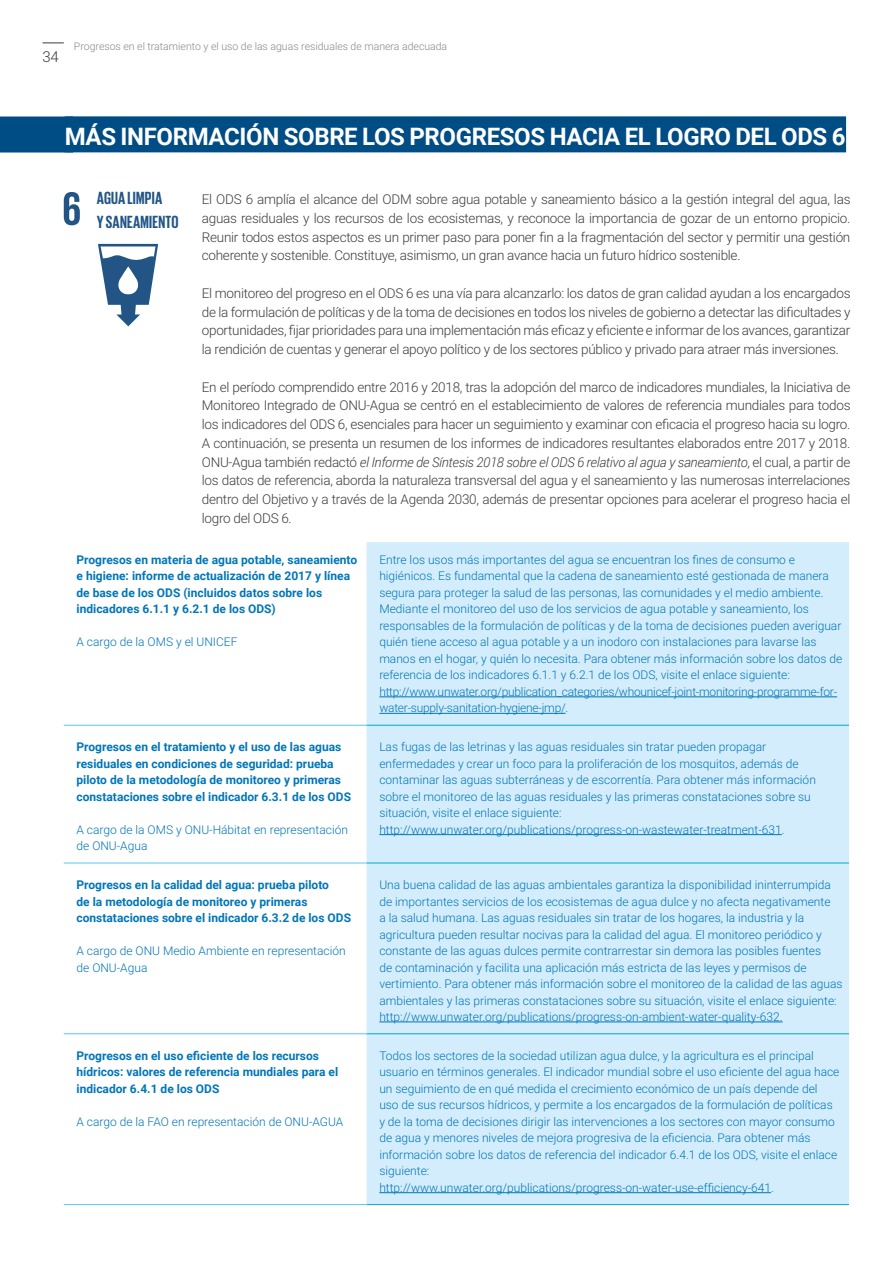
<style>
.page{position:relative;width:893px;height:1263px;background:#fff}
.page>*{position:absolute;margin:0;border:0;box-sizing:border-box;transform-origin:0 0}
.t1{font:700 24px "Roboto";letter-spacing:-.015em;color:#fff}
.t2{font:700 18px/24px "Giorgio Sans";letter-spacing:.015em;color:#225586}
.t3{font:300 15px "Roboto";color:#3c3c3b}
.t4{font:300 13.5px/18.8px "Roboto";letter-spacing:-.02em;color:#3c3c3b;text-align:justify}
.t5{font:300 12px/16.5px "Roboto";color:#0076b8}
.t6{font:700 12px/16.5px "Roboto";color:#0076b8}
.t7{font:300 10.5px "Roboto";color:#878787}
.s1{color:#fff}
.s2{font-style:italic}
</style>
<div class="page">
<svg style="left:43px;top:43px;width:21px;height:1px"></svg>
<div style="left:0;top:117px;width:73px;height:36px;background:#004c84"></div>
<div style="left:65px;top:116px;width:781px;height:36px;background:#004c84"></div>
<div style="left:367px;top:542px;width:482px;height:662px;background:#d4edfc"></div>
<hr style="left:367px;top:725px;width:482px;height:1px;background:#00a7d7">
<hr style="left:367px;top:863px;width:482px;height:1px;background:#00a7d7">
<hr style="left:367px;top:1033px;width:482px;height:1px;background:#00a7d7">
<hr style="left:367px;top:1204px;width:482px;height:1px;background:#00a7d7">
<hr style="left:64px;top:725px;width:303px;height:1px;background:#5bc5f2">
<hr style="left:64px;top:863px;width:303px;height:1px;background:#5bc5f2">
<hr style="left:64px;top:1033px;width:303px;height:1px;background:#5bc5f2">
<hr style="left:64px;top:1204px;width:303px;height:1px;background:#5bc5f2">
<hr style="left:379px;top:696px;width:458px;height:1px;background:#0076b8">
<hr style="left:379px;top:713px;width:187px;height:1px;background:#0076b8">
<hr style="left:379px;top:834px;width:403px;height:1px;background:#0076b8">
<hr style="left:379px;top:1021px;width:404px;height:1px;background:#0076b8">
<hr style="left:379px;top:1192px;width:392px;height:1px;background:#0076b8">
<svg style="left:98px;top:244px;width:60px;height:82px"></svg>
<svg style="left:64px;top:192px;width:16px;height:33px"></svg>
<p class="t3" style="left:43px;top:46px;width:18px">34</p>
<p class="t7" style="left:74px;top:39px;width:375px">Progresos en el tratamiento y el uso de las aguas residuales de manera adecuada</p>
<h1 class="t1" style="left:65px;top:120px;width:782px">MÁS INFORMACIÓN SOBRE LOS PROGRESOS HACIA EL LOGRO DEL ODS 6</h1>
<h2 class="t2" style="left:97px;top:185px;width:91px">AGUA LIMPIA<br>Y SANEAMIENTO<span class="s1">O</span></h2>
<p class="t4" style="left:202px;top:189px;width:650px">El ODS 6 amplía el alcance del ODM sobre agua potable y saneamiento básico a la gestión integral del agua, las aguas residuales y los recursos de los ecosistemas, y reconoce la importancia de gozar de un entorno propicio.<br>Reunir todos estos aspectos es un primer paso para poner fin a la fragmentación del sector y permitir una gestión coherente y sostenible. Constituye, asimismo, un gran avance hacia un futuro hídrico sostenible.</p>
<p class="t4" style="left:202px;top:283px;width:650px">El monitoreo del progreso en el ODS 6 es una vía para alcanzarlo: los datos de gran calidad ayudan a los encargados de la formulación de políticas y de la toma de decisiones en todos los niveles de gobierno a detectar las dificultades y oportunidades, fijar prioridades para una implementación más eficaz y eficiente e informar de los avances, garantizar la rendición de cuentas y generar el apoyo político y de los sectores público y privado para atraer más inversiones.</p>
<p class="t4" style="left:202px;top:377px;width:650px">En el período comprendido entre 2016 y 2018, tras la adopción del marco de indicadores mundiales, la Iniciativa de Monitoreo Integrado de ONU-Agua se centró en el establecimiento de valores de referencia mundiales para todos los indicadores del ODS 6, esenciales para hacer un seguimiento y examinar con eficacia el progreso hacia su logro.<br>A continuación, se presenta un resumen de los informes de indicadores resultantes elaborados entre 2017 y 2018.<br>ONU-Agua también redactó <span class="s2">el Informe de Síntesis 2018 sobre el ODS 6 relativo al agua y saneamiento</span>, el cual, a partir de los datos de referencia, aborda la naturaleza transversal del agua y el saneamiento y las numerosas interrelaciones dentro del Objetivo y a través de la Agenda 2030, además de presentar opciones para acelerar el progreso hacia el logro del ODS 6.</p>
<p class="t6" style="left:77px;top:551px;width:282px">Progresos en materia de agua potable, saneamiento e higiene: informe de actualización de 2017 y línea de base de los ODS (incluidos datos sobre los indicadores 6.1.1 y 6.2.1 de los ODS)</p>
<p class="t5" style="left:77px;top:633px;width:162px">A cargo de la OMS y el UNICEF</p>
<p class="t5" style="left:379px;top:551px;width:465px">Entre los usos más importantes del agua se encuentran los fines de consumo e higiénicos. Es fundamental que la cadena de saneamiento esté gestionada de manera segura para proteger la salud de las personas, las comunidades y el medio ambiente.<br>Mediante el monitoreo del uso de los servicios de agua potable y saneamiento, los responsables de la formulación de políticas y de la toma de decisiones pueden averiguar quién tiene acceso al agua potable y a un inodoro con instalaciones para lavarse las manos en el hogar, y quién lo necesita. Para obtener más información sobre los datos de referencia de los indicadores 6.1.1 y 6.2.1 de los ODS, visite el enlace siguiente: http://www.unwater.org/publication_categories/whounicef-joint-monitoring-programme-for&shy;water-supply-sanitation-hygiene-jmp/.</p>
<p class="t6" style="left:77px;top:738px;width:276px">Progresos en el tratamiento y el uso de las aguas residuales en condiciones de seguridad: prueba piloto de la metodología de monitoreo y primeras constataciones sobre el indicador 6.3.1 de los ODS</p>
<p class="t5" style="left:77px;top:821px;width:273px">A cargo de la OMS y ONU-Hábitat en representación de ONU-Agua</p>
<p class="t6" style="left:77px;top:876px;width:276px">Progresos en la calidad del agua: prueba piloto<br>de la metodología de monitoreo y primeras constataciones sobre el indicador 6.3.2 de los ODS</p>
<p class="t5" style="left:77px;top:942px;width:271px">A cargo de ONU Medio Ambiente en representación de ONU-Agua</p>
<p class="t6" style="left:77px;top:1047px;width:263px">Progresos en el uso eficiente de los recursos hídricos: valores de referencia mundiales para el indicador 6.4.1 de los ODS</p>
<p class="t5" style="left:77px;top:1113px;width:268px">A cargo de la FAO en representación de ONU‑AGUA</p>
<p class="t5" style="left:379px;top:738px;width:438px">Las fugas de las letrinas y las aguas residuales sin tratar pueden propagar enfermedades y crear un foco para la proliferación de los mosquitos, además de contaminar las aguas subterráneas y de escorrentía. Para obtener más información sobre el monitoreo de las aguas residuales y las primeras constataciones sobre su situación, visite el enlace siguiente: http://www.unwater.org/publications/progress-on-wastewater-treatment-631.</p>
<p class="t5" style="left:379px;top:876px;width:465px">Una buena calidad de las aguas ambientales garantiza la disponibilidad ininterrumpida de importantes servicios de los ecosistemas de agua dulce y no afecta negativamente<br>a la salud humana. Las aguas residuales sin tratar de los hogares, la industria y la agricultura pueden resultar nocivas para la calidad del agua. El monitoreo periódico y constante de las aguas dulces permite contrarrestar sin demora las posibles fuentes<br>de contaminación y facilita una aplicación más estricta de las leyes y permisos de vertimiento. Para obtener más información sobre el monitoreo de la calidad de las aguas ambientales y las primeras constataciones sobre su situación, visite el enlace siguiente: http://www.unwater.org/publications/progress-on-ambient-water-quality-632.</p>
<p class="t5" style="left:379px;top:1047px;width:462px">Todos los sectores de la sociedad utilizan agua dulce, y la agricultura es el principal usuario en términos generales. El indicador mundial sobre el uso eficiente del agua hace un seguimiento de en qué medida el crecimiento económico de un país depende del uso de sus recursos hídricos, y permite a los encargados de la formulación de políticas y de la toma de decisiones dirigir las intervenciones a los sectores con mayor consumo de agua y menores niveles de mejora progresiva de la eficiencia. Para obtener más información sobre los datos de referencia del indicador 6.4.1 de los ODS, visite el enlace siguiente:<br>http://www.unwater.org/publications/progress-on-water-use-efficiency-641.</p>
</div>
